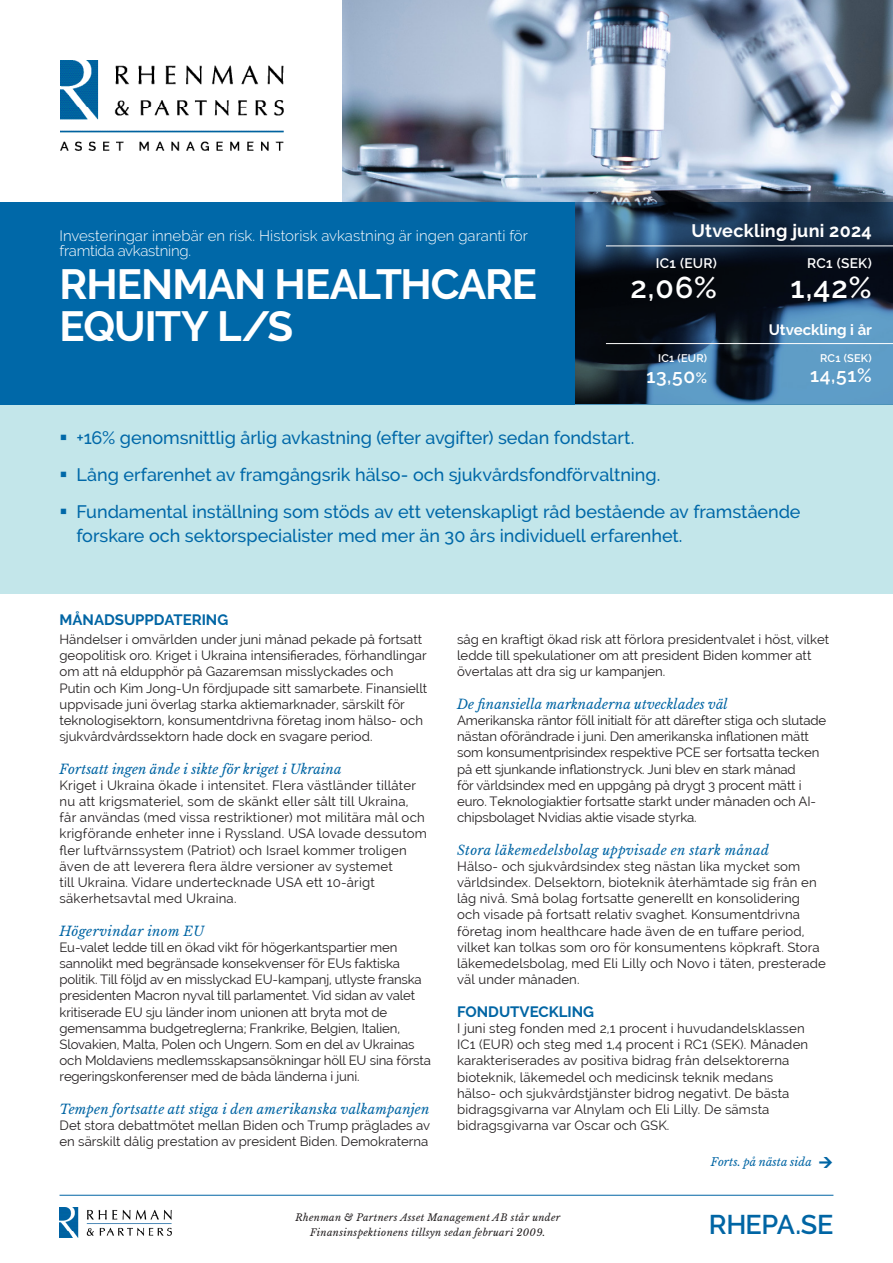
<style>
.page{position:relative;width:893px;height:1263px;background:#fff}
.page>*{position:absolute;margin:0;border:0;box-sizing:border-box;transform-origin:0 0}
.t1{font:700 42px/42.2px "Raleway";letter-spacing:-.025em;color:#fff}
.t2{font:600 30px "Raleway";color:#fff}
.t3{font:600 27px "Raleway";letter-spacing:-.01em;color:#0065a4}
.t4{font:600 19.2px "Raleway";letter-spacing:.035em;color:#fff}
.t5{font:500 18px/24px "Raleway";letter-spacing:-.005em;color:#0068a8}
.t6{font:700 18px "Raleway";letter-spacing:.015em;color:#fff}
.t7{font:300 15px/15px "Raleway";color:#fff}
.Rubrik_Libre_Baskerville{font:700 15px "Raleway";color:#0065a4}
.t8{font:700 15px "Raleway";color:#fff}
.t9{font:600 13.8px "Raleway";letter-spacing:.02em;color:#fff}
.Brödtext_EJ_INDRAG{font:13.2px/16.2px "Raleway";color:#231f20}
.Brödtext_EJ_INDRAG-2{font:italic 13.2px "Libre Baskerville";letter-spacing:.015em;color:#0065a4}
.t10{font:italic 11.25px "Libre Baskerville";letter-spacing:.005em;color:#0065a4}
.t11{font:600 10.95px "Raleway";letter-spacing:.02em;color:#fff}
.t12{font:italic 9.75px/15px "Libre Baskerville";letter-spacing:.035em;color:#231f20;text-align:center}
.s1{font-size:14.85px}
</style>
<div class="page">
<img style="left:342px;top:0;width:551px;height:203px">
<div style="left:0;top:404px;width:893px;height:189px;background:#c3e6ea"></div>
<div style="left:0;top:203px;width:575px;height:202px;background:#0068a8"></div>
<svg style="left:575px;top:203px;width:318px;height:202px;background:#233d54"></svg>
<img style="left:60px;top:60px;width:223px;height:91px">
<hr style="left:606px;top:343px;width:287px;height:1px;background:#fff">
<hr style="left:60px;top:1195px;width:773px;height:1px;background:#0065a4">
<img style="left:60px;top:1207px;width:112px;height:30px">
<hr style="left:606px;top:246px;width:287px;height:1px;background:#fff">
<p class="t7" style="left:60px;top:228px;width:470px">Investeringar innebär en risk. Historisk avkastning är ingen garanti för framtida avkastning.</p>
<p class="t1" style="left:60px;top:263px;width:479px">RHENMAN HEALTHCARE<br>EQUITY L/S</p>
<p class="t6" style="left:691px;top:221px;width:182px">Utveckling juni 2024</p>
<p class="t9" style="left:656px;top:255px;width:63px">IC1 (EUR)</p>
<p class="t2" style="left:630px;top:270px;width:88px">2,06%</p>
<p class="t11" style="left:658px;top:352px;width:50px">IC1 (EUR)</p>
<p class="t4" style="left:646px;top:365px;width:62px">13,50<span class="s1">%</span></p>
<p class="t9" style="left:807px;top:255px;width:66px">RC1 (SEK)</p>
<p class="t2" style="left:791px;top:271px;width:83px">1,42%</p>
<p class="t8" style="left:769px;top:321px;width:105px">Utveckling i år</p>
<p class="t11" style="left:820px;top:351px;width:53px">RC1 (SEK)</p>
<p class="t4" style="left:810px;top:365px;width:63px">14,51%</p>
<p class="t5" style="left:77px;top:426px;width:559px">+16% genomsnittlig årlig avkastning (efter avgifter) sedan fondstart.</p>
<p class="t5" style="left:77px;top:462px;width:585px">Lång erfarenhet av framgångsrik hälso- och sjukvårdsfondförvaltning.</p>
<p class="t5" style="left:77px;top:499px;width:725px">Fundamental inställning som stöds av ett vetenskapligt råd bestående av framstående forskare och sektorspecialister med mer än 30 års individuell erfarenhet.</p>
<p class="Rubrik_Libre_Baskerville" style="left:60px;top:611px;width:170px">MÅNADSUPPDATERING</p>
<p class="Brödtext_EJ_INDRAG" style="left:60px;top:631px;width:369px">Händelser i omvärlden under juni månad pekade på fortsatt geopolitisk oro. Kriget i Ukraina intensifierades, förhandlingar om att nå eldupphör på Gazaremsan misslyckades och Putin och Kim Jong-Un fördjupade sitt samarbete. Finansiellt uppvisade juni överlag starka aktiemarknader, särskilt för teknologisektorn, konsumentdrivna företag inom hälso- och sjukvårdvårdssektorn hade dock en svagare period.</p>
<p class="Brödtext_EJ_INDRAG-2" style="left:60px;top:761px;width:283px">Fortsatt ingen ände i sikte för kriget i Ukraina</p>
<p class="Brödtext_EJ_INDRAG" style="left:60px;top:777px;width:369px">Kriget i Ukraina ökade i intensitet. Flera västländer tillåter nu att krigsmateriel, som de skänkt eller sålt till Ukraina, får användas (med vissa restriktioner) mot militära mål och krigförande enheter inne i Ryssland. USA lovade dessutom fler luftvärnssystem (Patriot) och Israel kommer troligen även de att leverera flera äldre versioner av systemet<br>till Ukraina. Vidare undertecknade USA ett 10-årigt säkerhetsavtal med Ukraina.</p>
<p class="Brödtext_EJ_INDRAG-2" style="left:60px;top:923px;width:146px">Högervindar inom EU</p>
<p class="Brödtext_EJ_INDRAG" style="left:60px;top:939px;width:373px">Eu-valet ledde till en ökad vikt för högerkantspartier men sannolikt med begränsade konsekvenser för EUs faktiska politik. Till följd av en misslyckad EU-kampanj, utlyste franska presidenten Macron nyval till parlamentet. Vid sidan av valet kritiserade EU sju länder inom unionen att bryta mot de gemensamma budgetreglerna; Frankrike, Belgien, Italien, Slovakien, Malta, Polen och Ungern. Som en del av Ukrainas och Moldaviens medlemsskapsansökningar höll EU sina första regeringskonferenser med de båda länderna i juni.</p>
<p class="Brödtext_EJ_INDRAG-2" style="left:60px;top:1101px;width:371px">Tempen fortsatte att stiga i den amerikanska valkampanjen</p>
<p class="Brödtext_EJ_INDRAG" style="left:60px;top:1117px;width:372px">Det stora debattmötet mellan Biden och Trump präglades av en särskilt dålig prestation av president Biden. Demokraterna</p>
<p class="Brödtext_EJ_INDRAG" style="left:457px;top:631px;width:374px">såg en kraftigt ökad risk att förlora presidentvalet i höst, vilket ledde till spekulationer om att president Biden kommer att övertalas att dra sig ur kampanjen.</p>
<p class="Brödtext_EJ_INDRAG-2" style="left:457px;top:696px;width:272px">De finansiella marknaderna utvecklades väl</p>
<p class="Brödtext_EJ_INDRAG" style="left:457px;top:712px;width:371px">Amerikanska räntor föll initialt för att därefter stiga och slutade nästan oförändrade i juni. Den amerikanska inflationen mätt som konsumentprisindex respektive PCE ser fortsatta tecken på ett sjunkande inflationstryck. Juni blev en stark månad<br>för världsindex med en uppgång på drygt 3 procent mätt i euro. Teknologiaktier fortsatte starkt under månaden och AI&shy;chipsbolaget Nvidias aktie visade styrka.</p>
<p class="Brödtext_EJ_INDRAG-2" style="left:457px;top:842px;width:313px">Stora läkemedelsbolag uppvisade en stark månad</p>
<p class="Brödtext_EJ_INDRAG" style="left:457px;top:858px;width:370px">Hälso- och sjukvårdsindex steg nästan lika mycket som världsindex. Delsektorn, bioteknik återhämtade sig från en låg nivå. Små bolag fortsatte generellt en konsolidering och visade på fortsatt relativ svaghet. Konsumentdrivna företag inom healthcare hade även de en tuffare period, vilket kan tolkas som oro för konsumentens köpkraft. Stora läkemedelsbolag, med Eli Lilly och Novo i täten, presterade väl under månaden.</p>
<p class="Rubrik_Libre_Baskerville" style="left:457px;top:1003px;width:139px">FONDUTVECKLING</p>
<p class="Brödtext_EJ_INDRAG" style="left:457px;top:1020px;width:353px">I juni steg fonden med 2,1 procent i huvudandelsklassen IC1 (EUR) och steg med 1,4 procent i RC1 (SEK). Månaden karakteriserades av positiva bidrag från delsektorerna bioteknik, läkemedel och medicinsk teknik medans hälso- och sjukvårdstjänster bidrog negativt. De bästa bidragsgivarna var Alnylam och Eli Lilly. De sämsta bidragsgivarna var Oscar och GSK.</p>
<p class="t10" style="left:711px;top:1155px;width:102px">Forts. på nästa sida</p>
<p class="t12" style="left:295px;top:1210px;width:266px">Rhenman &amp; Partners Asset Management AB står under<br>Finansinspektionens tillsyn sedan februari 2009.</p>
<p class="t3" style="left:709px;top:1209px;width:126px">RHEPA.SE</p>
</div>
